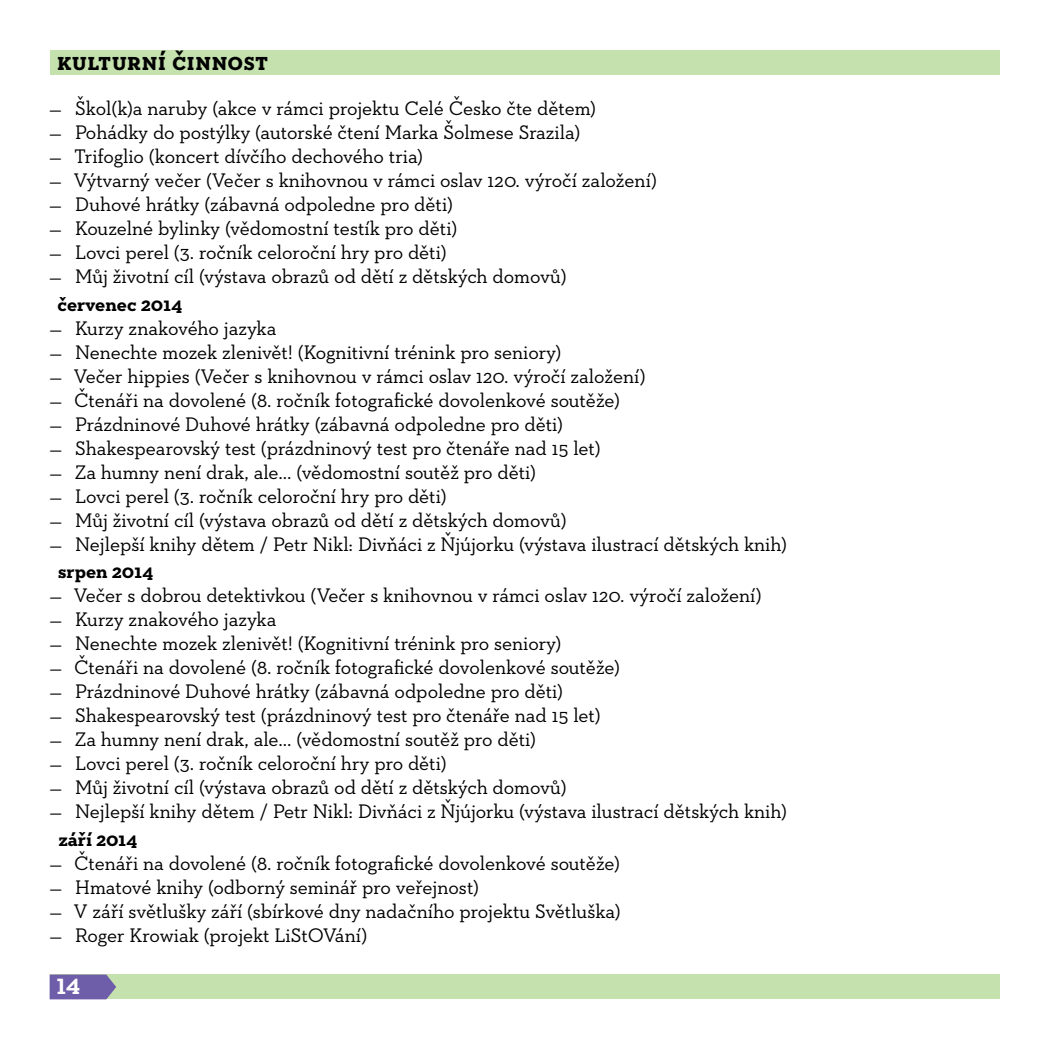
<style>
.page{position:relative;width:1049px;height:1049px;background:#fff}
.page>*{position:absolute;margin:0;border:0;box-sizing:border-box;transform-origin:0 0}
.t1{font:700 25px "Neutraface Slab Text";color:#000}
.t2{font:700 22.5px "Neutraface Slab Text";color:#fff}
.t3{font:20px "Neutraface Slab Text";letter-spacing:-.005em;color:#000}
.t4{font:700 20px "Neutraface Slab Text";letter-spacing:.005em;color:#000}
</style>
<div class="page">
<div style="left:50px;top:50px;width:949px;height:24px;background:#c5e1ae"></div>
<div style="left:50px;top:974px;width:949px;height:25px;background:#c5e1ae"></div>
<svg style="left:50px;top:974px;width:66px;height:25px;background:#7569a9"></svg>
<p class="t1" style="left:57px;top:45px;width:213px">kulturní činnost</p>
<p class="t3" style="left:49px;top:96px;width:548px">— Škol(k)a naruby (akce v rámci projektu Celé Česko čte dětem)</p>
<p class="t3" style="left:49px;top:120px;width:532px">— Pohádky do postýlky (autorské čtení Marka Šolmese Srazila)</p>
<p class="t3" style="left:49px;top:144px;width:375px">— Trifoglio (koncert dívčího dechového tria)</p>
<p class="t3" style="left:49px;top:168px;width:609px">— Výtvarný večer (Večer s knihovnou v rámci oslav 120. výročí založení)</p>
<p class="t3" style="left:49px;top:192px;width:405px">— Duhové hrátky (zábavná odpoledne pro děti)</p>
<p class="t3" style="left:49px;top:216px;width:409px">— Kouzelné bylinky (vědomostní testík pro děti)</p>
<p class="t3" style="left:49px;top:240px;width:399px">— Lovci perel (3. ročník celoroční hry pro děti)</p>
<p class="t3" style="left:49px;top:264px;width:519px">— Můj životní cíl (výstava obrazů od dětí z dětských domovů)</p>
<p class="t4" style="left:57px;top:291px;width:126px">červenec 2014</p>
<p class="t3" style="left:49px;top:315px;width:229px">— Kurzy znakového jazyka</p>
<p class="t3" style="left:49px;top:339px;width:513px">— Nenechte mozek zlenivět! (Kognitivní trénink pro seniory)</p>
<p class="t3" style="left:49px;top:363px;width:598px">— Večer hippies (Večer s knihovnou v rámci oslav 120. výročí založení)</p>
<p class="t3" style="left:49px;top:387px;width:572px">— Čtenáři na dovolené (8. ročník fotografické dovolenkové soutěže)</p>
<p class="t3" style="left:49px;top:411px;width:515px">— Prázdninové Duhové hrátky (zábavná odpoledne pro děti)</p>
<p class="t3" style="left:49px;top:435px;width:553px">— Shakespearovský test (prázdninový test pro čtenáře nad 15 let)</p>
<p class="t3" style="left:49px;top:459px;width:488px">— Za humny není drak, ale... (vědomostní soutěž pro děti)</p>
<p class="t3" style="left:49px;top:483px;width:399px">— Lovci perel (3. ročník celoroční hry pro děti)</p>
<p class="t3" style="left:49px;top:507px;width:519px">— Můj životní cíl (výstava obrazů od dětí z dětských domovů)</p>
<p class="t3" style="left:49px;top:531px;width:739px">— Nejlepší knihy dětem / Petr Nikl: Divňáci z Ňjújorku (výstava ilustrací dětských knih)</p>
<p class="t4" style="left:58px;top:558px;width:97px">srpen 2014</p>
<p class="t3" style="left:49px;top:583px;width:714px">— Večer s dobrou detektivkou (Večer s knihovnou v rámci oslav 120. výročí založení)</p>
<p class="t3" style="left:49px;top:607px;width:229px">— Kurzy znakového jazyka</p>
<p class="t3" style="left:49px;top:631px;width:513px">— Nenechte mozek zlenivět! (Kognitivní trénink pro seniory)</p>
<p class="t3" style="left:49px;top:655px;width:572px">— Čtenáři na dovolené (8. ročník fotografické dovolenkové soutěže)</p>
<p class="t3" style="left:49px;top:679px;width:515px">— Prázdninové Duhové hrátky (zábavná odpoledne pro děti)</p>
<p class="t3" style="left:49px;top:703px;width:553px">— Shakespearovský test (prázdninový test pro čtenáře nad 15 let)</p>
<p class="t3" style="left:49px;top:727px;width:488px">— Za humny není drak, ale... (vědomostní soutěž pro děti)</p>
<p class="t3" style="left:49px;top:751px;width:399px">— Lovci perel (3. ročník celoroční hry pro děti)</p>
<p class="t3" style="left:49px;top:775px;width:519px">— Můj životní cíl (výstava obrazů od dětí z dětských domovů)</p>
<p class="t3" style="left:49px;top:799px;width:739px">— Nejlepší knihy dětem / Petr Nikl: Divňáci z Ňjújorku (výstava ilustrací dětských knih)</p>
<p class="t4" style="left:59px;top:826px;width:80px">září 2014</p>
<p class="t3" style="left:49px;top:850px;width:572px">— Čtenáři na dovolené (8. ročník fotografické dovolenkové soutěže)</p>
<p class="t3" style="left:49px;top:874px;width:431px">— Hmatové knihy (odborný seminář pro veřejnost)</p>
<p class="t3" style="left:49px;top:898px;width:573px">— V září světlušky září (sbírkové dny nadačního projektu Světluška)</p>
<p class="t3" style="left:49px;top:922px;width:319px">— Roger Krowiak (projekt LiStOVání)</p>
<p class="t2" style="left:57px;top:972px;width:25px">14</p>
</div>
